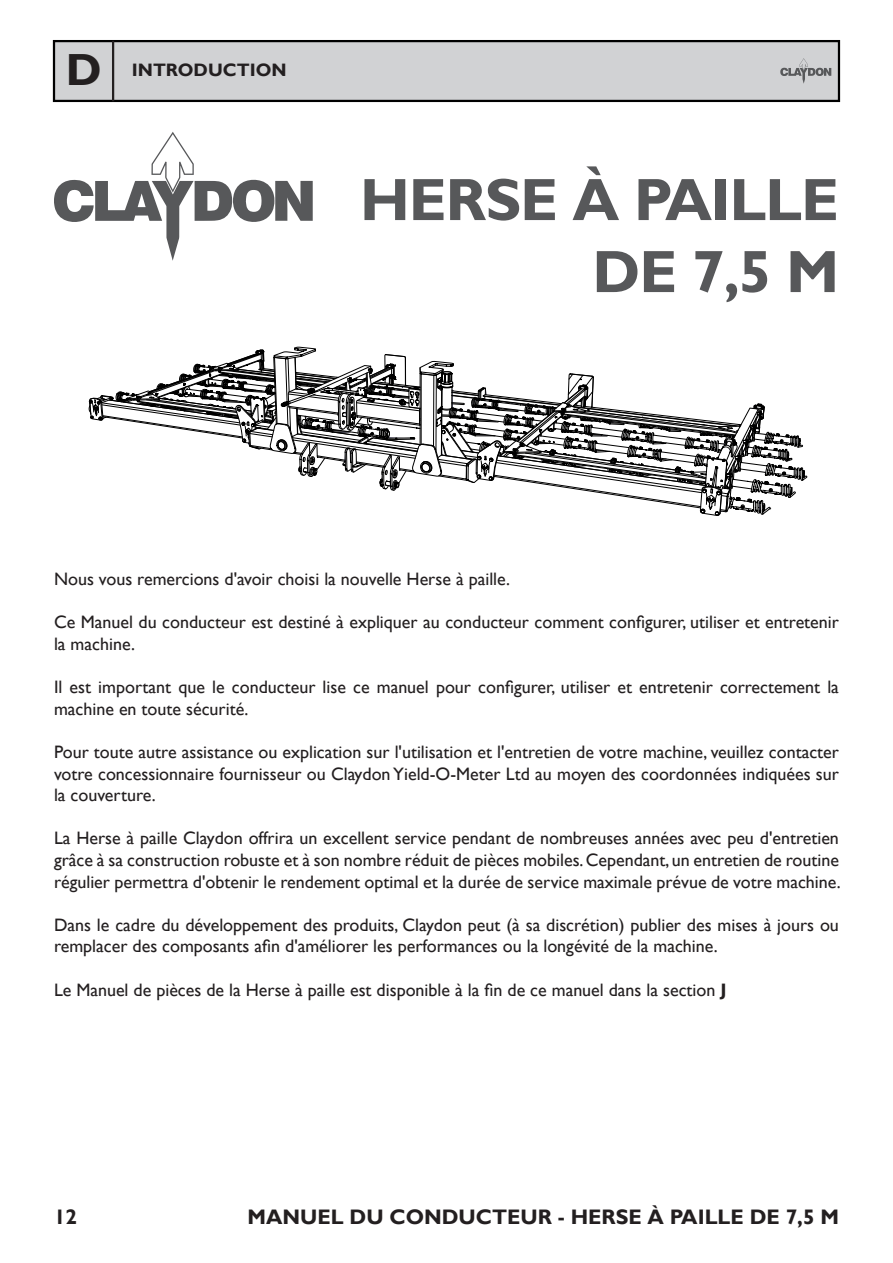
<style>
.page{position:relative;width:893px;height:1263px;background:#fff}
.page>*{position:absolute;margin:0;border:0;box-sizing:border-box;transform-origin:0 0}
.t1{font:700 60px/72px "Gill Sans";letter-spacing:-.02em;color:#57585a;text-align:right}
.t2{font:700 45px "Gill Sans";color:#231f20}
.t3{font:700 21px "Gill Sans";color:#231f20}
.t4{font:18px/21.6px "Gill Sans";color:#231f20}
.t5{font:700 18px "Gill Sans";color:#231f20}
.s1{font-weight:700}
</style>
<div class="page">
<div style="left:53px;top:40px;width:787px;height:62px;background:#d1d2d4;border:2px solid #000"></div>
<svg style="left:780px;top:58px;width:51px;height:26px"></svg>
<hr style="left:112px;top:41px;width:2px;height:60px;background:#231f20">
<svg style="left:54px;top:132px;width:753px;height:384px"></svg>
<h2 class="t2" style="left:66px;top:43px;width:38px">D</h2>
<p class="t5" style="left:132px;top:59px;width:156px">INTRODUCTION</p>
<p class="t1" style="left:360px;top:165px;width:481px">HERSE À PAILLE<br>DE 7,5 M</p>
<p class="t4" style="left:54px;top:569px;width:458px">Nous vous remercions d'avoir choisi la nouvelle Herse à paille.</p>
<p class="t4" style="left:54px;top:612px;width:786px">Ce Manuel du conducteur est destiné à expliquer au conducteur comment configurer, utiliser et entretenir la machine.</p>
<p class="t4" style="left:54px;top:677px;width:786px">Il est important que le conducteur lise ce manuel pour configurer, utiliser et entretenir correctement la machine en toute sécurité.</p>
<p class="t4" style="left:54px;top:741px;width:786px;text-align:justify">Pour toute autre assistance ou explication sur l'utilisation et l'entretien de votre machine, veuillez contacter votre concessionnaire fournisseur ou Claydon Yield-O-Meter Ltd au moyen des coordonnées indiquées sur la couverture.</p>
<p class="t4" style="left:54px;top:828px;width:788px;text-align:justify">La Herse à paille Claydon offrira un excellent service pendant de nombreuses années avec peu d'entretien grâce à sa construction robuste et à son nombre réduit de pièces mobiles. Cependant, un entretien de routine régulier permettra d'obtenir le rendement optimal et la durée de service maximale prévue de votre machine.</p>
<p class="t4" style="left:54px;top:914px;width:786px">Dans le cadre du développement des produits, Claydon peut (à sa discrétion) publier des mises à jours ou remplacer des composants afin d'améliorer les performances ou la longévité de la machine.</p>
<p class="t4" style="left:54px;top:979px;width:674px">Le Manuel de pièces de la Herse à paille est disponible à la fin de ce manuel dans la section <span class="s1">J</span></p>
<p class="t3" style="left:54px;top:1204px;width:25px">12</p>
<p class="t3" style="left:247px;top:1204px;width:593px">MANUEL DU CONDUCTEUR - HERSE À PAILLE DE 7,5 M</p>
</div>
